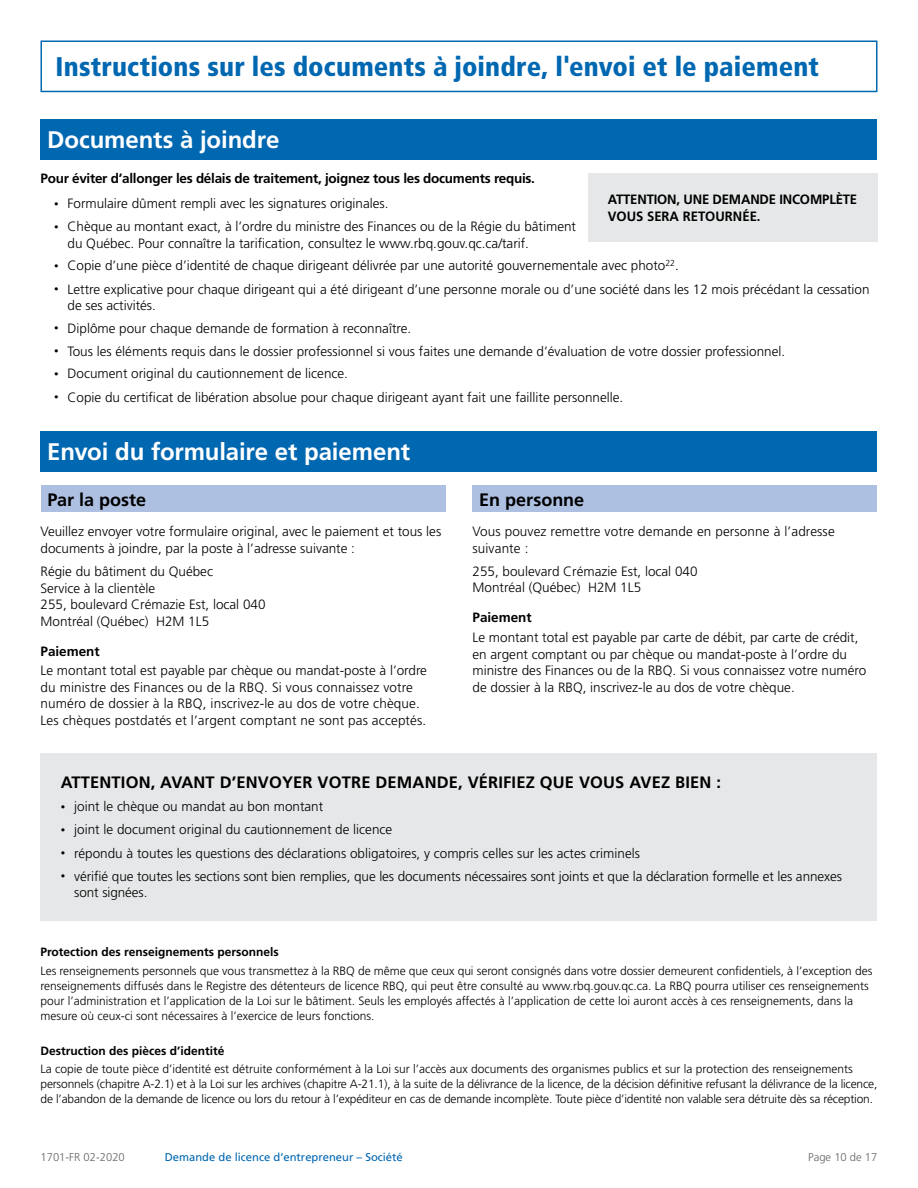
<style>
.page{position:relative;width:918px;height:1188px;background:#fff}
.page>*{position:absolute;margin:0;border:0;box-sizing:border-box;transform-origin:0 0}
.t1{font:900 condensed 27px "Frutiger LT Std";letter-spacing:.005em;color:#0067b1}
.t2{font:700 24px "Frutiger LT Std";letter-spacing:-.005em;color:#fff}
.t3{font:700 18px "Frutiger LT Std";color:#000}
.t4{font:700 16.5px "Frutiger LT Std";letter-spacing:.01em;color:#000}
.t5{font:300 13.5px/16.5px "Frutiger LT Std";color:#000}
.t6{font:700 13.5px/16.5px "Frutiger LT Std";letter-spacing:-.02em;color:#000}
.t7{font:700 13.5px "Frutiger LT Std";color:#000}
.t8{font:300 12px/15px "Frutiger LT Std";color:#000}
.t9{font:700 12px "Frutiger LT Std";color:#000}
.t10{font:11.25px "Frutiger LT Std";color:#0067b1}
.t11{font:300 11.25px "Frutiger LT Std";color:#636466}
.s1{font-size:9px}
</style>
<div class="page">
<div style="left:40px;top:40px;width:838px;height:52px;border:2px solid #0067b1"></div>
<div style="left:40px;top:119px;width:838px;height:41px;background:#0067b1"></div>
<div style="left:588px;top:173px;width:290px;height:68px;background:#e6e7e8"></div>
<div style="left:40px;top:431px;width:838px;height:41px;background:#0067b1"></div>
<div style="left:41px;top:485px;width:405px;height:27px;background:#adc0e2"></div>
<div style="left:472px;top:485px;width:406px;height:27px;background:#adc0e2"></div>
<div style="left:40px;top:753px;width:838px;height:167px;background:#e6e7e8"></div>
<h1 class="t1" style="left:56px;top:51px;width:765px">Instructions sur les documents à joindre, l'envoi et le paiement</h1>
<h2 class="t2" style="left:47px;top:126px;width:234px">Documents à joindre</h2>
<p class="t6" style="left:40px;top:170px;width:496px">Pour éviter d’allonger les délais de traitement, joignez tous les documents requis.</p>
<p class="t6" style="left:608px;top:191px;width:251px">ATTENTION, UNE DEMANDE INCOMPLÈTE<br>VOUS SERA RETOURNÉE.</p>
<p class="t5" style="left:54px;top:258px;width:626px"><span class="s1">•</span> Copie d’une pièce d’identité de chaque dirigeant délivrée par une autorité gouvernementale avec photo<sup>22</sup>.</p>
<p class="t5" style="left:68px;top:281px;width:804px;text-indent:-14px"><span class="s1">•</span> Lettre explicative pour chaque dirigeant qui a été dirigeant d’une personne morale ou d’une société dans les 12 mois précédant la cessation de ses activités.</p>
<p class="t5" style="left:54px;top:320px;width:359px"><span class="s1">•</span> Diplôme pour chaque demande de formation à reconnaître.</p>
<p class="t5" style="left:54px;top:343px;width:733px"><span class="s1">•</span> Tous les éléments requis dans le dossier professionnel si vous faites une demande d’évaluation de votre dossier professionnel.</p>
<p class="t5" style="left:54px;top:366px;width:296px"><span class="s1">•</span> Document original du cautionnement de licence.</p>
<p class="t5" style="left:54px;top:389px;width:571px"><span class="s1">•</span> Copie du certificat de libération absolue pour chaque dirigeant ayant fait une faillite personnelle.</p>
<h2 class="t2" style="left:47px;top:438px;width:364px">Envoi du formulaire et paiement</h2>
<h3 class="t3" style="left:48px;top:489px;width:100px">Par la poste</h3>
<h3 class="t3" style="left:479px;top:489px;width:106px">En personne</h3>
<p class="t5" style="left:40px;top:524px;width:402px">Veuillez envoyer votre formulaire original, avec le paiement et tous les documents à joindre, par la poste à l’adresse suivante :</p>
<p class="t5" style="left:40px;top:563px;width:227px">Régie du bâtiment du Québec<br>Service à la clientèle<br>255, boulevard Crémazie Est, local 040<br>Montréal (Québec) H2M 1L5</p>
<p class="t7" style="left:40px;top:643px;width:61px">Paiement</p>
<p class="t5" style="left:40px;top:663px;width:388px">Le montant total est payable par chèque ou mandat-poste à l’ordre du ministre des Finances ou de la RBQ. Si vous connaissez votre numéro de dossier à la RBQ, inscrivez-le au dos de votre chèque.<br>Les chèques postdatés et l’argent comptant ne sont pas acceptés.</p>
<p class="t5" style="left:54px;top:195px;width:336px"><span class="s1">•</span> Formulaire dûment rempli avec les signatures originales.</p>
<p class="t5" style="left:68px;top:219px;width:510px;text-indent:-14px"><span class="s1">•</span> Chèque au montant exact, à l’ordre du ministre des Finances ou de la Régie du bâtiment du Québec. Pour connaître la tarification, consultez le www.rbq.gouv.qc.ca/tarif.</p>
<p class="t5" style="left:472px;top:523px;width:364px">Vous pouvez remettre votre demande en personne à l’adresse suivante :</p>
<p class="t5" style="left:472px;top:563px;width:227px">255, boulevard Crémazie Est, local 040<br>Montréal (Québec) H2M 1L5</p>
<p class="t7" style="left:472px;top:610px;width:61px">Paiement</p>
<p class="t5" style="left:472px;top:629px;width:395px">Le montant total est payable par carte de débit, par carte de crédit, en argent comptant ou par chèque ou mandat-poste à l’ordre du ministre des Finances ou de la RBQ. Si vous connaissez votre numéro de dossier à la RBQ, inscrivez-le au dos de votre chèque.</p>
<p class="t4" style="left:61px;top:773px;width:662px">ATTENTION, AVANT D’ENVOYER VOTRE DEMANDE, VÉRIFIEZ QUE VOUS AVEZ BIEN :</p>
<p class="t5" style="left:61px;top:798px;width:264px"><span class="s1">•</span> joint le chèque ou mandat au bon montant</p>
<p class="t5" style="left:61px;top:822px;width:333px"><span class="s1">•</span> joint le document original du cautionnement de licence</p>
<p class="t5" style="left:61px;top:845px;width:581px"><span class="s1">•</span> répondu à toutes les questions des déclarations obligatoires, y compris celles sur les actes criminels</p>
<p class="t5" style="left:74px;top:868px;width:769px;text-indent:-14px"><span class="s1">•</span> vérifié que toutes les sections sont bien remplies, que les documents nécessaires sont joints et que la déclaration formelle et les annexes sont signées.</p>
<p class="t9" style="left:40px;top:945px;width:240px">Protection des renseignements personnels</p>
<p class="t8" style="left:40px;top:963px;width:834px">Les renseignements personnels que vous transmettez à la RBQ de même que ceux qui seront consignés dans votre dossier demeurent confidentiels, à l’exception des renseignements diffusés dans le Registre des détenteurs de licence RBQ, qui peut être consulté au www.rbq.gouv.qc.ca. La RBQ pourra utiliser ces renseignements pour l’administration et l’application de la Loi sur le bâtiment. Seuls les employés affectés à l’application de cette loi auront accès à ces renseignements, dans la mesure où ceux-ci sont nécessaires à l’exercice de leurs fonctions.</p>
<p class="t9" style="left:40px;top:1044px;width:186px">Destruction des pièces d’identité</p>
<p class="t8" style="left:40px;top:1062px;width:838px">La copie de toute pièce d’identité est détruite conformément à la Loi sur l’accès aux documents des organismes publics et sur la protection des renseignements personnels (chapitre A-2.1) et à la Loi sur les archives (chapitre A-21.1), à la suite de la délivrance de la licence, de la décision définitive refusant la délivrance de la licence, de l’abandon de la demande de licence ou lors du retour à l’expéditeur en cas de demande incomplète. Toute pièce d’identité non valable sera détruite dès sa réception.</p>
<p class="t11" style="left:40px;top:1151px;width:86px">1701-FR 02-2020</p>
<p class="t10" style="left:165px;top:1151px;width:240px">Demande de licence d’entrepreneur – Société</p>
<p class="t11" style="left:808px;top:1151px;width:71px">Page 10 de 17</p>
</div>
